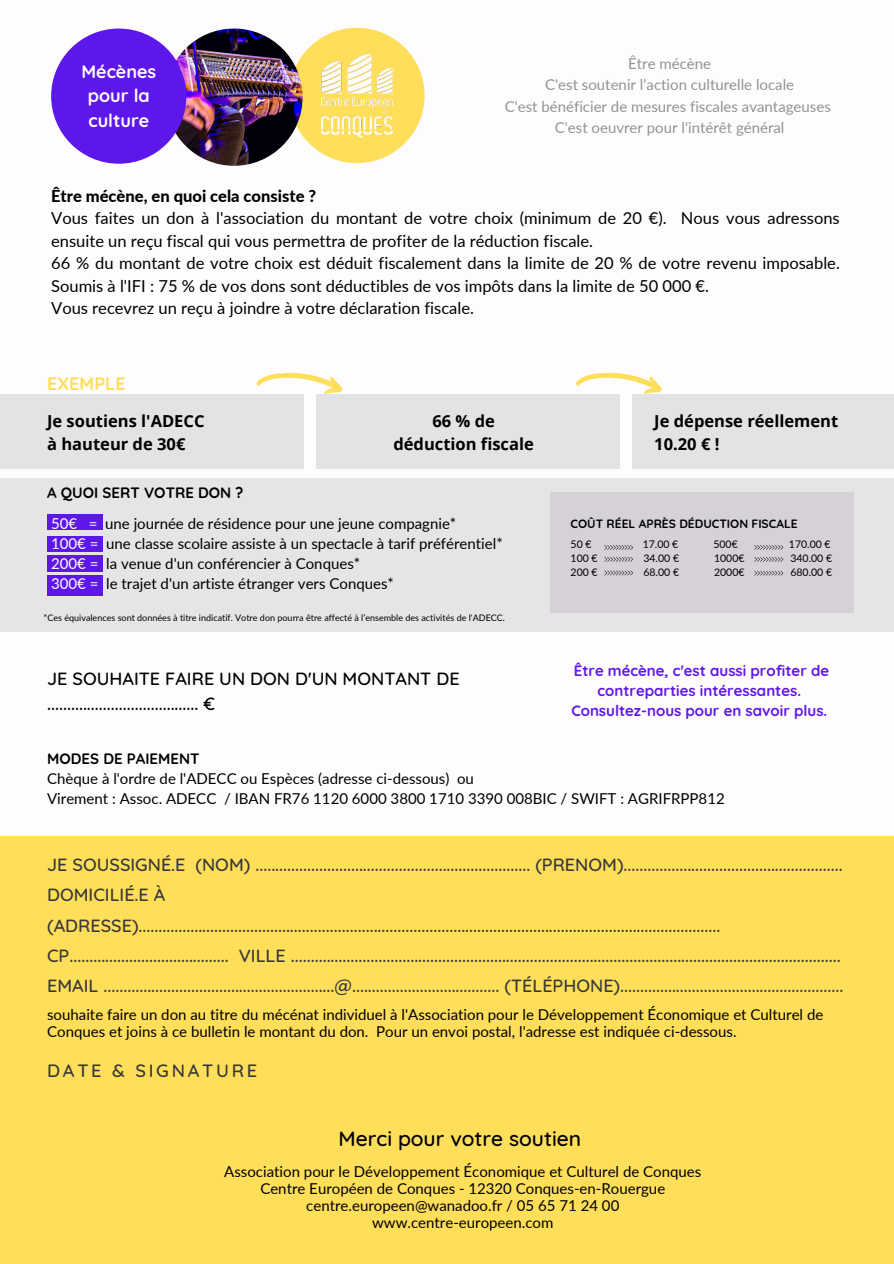
<style>
.page{position:relative;width:894px;height:1264px;background:#fff}
.page>*{position:absolute;margin:0;border:0;box-sizing:border-box;transform-origin:0 0}
.t1{font:500 21px "Quicksand";color:#000}
.t2{font:500 18.15px "Quicksand";letter-spacing:.15em;color:#383838}
.t3{font:500 18px/30.5px "Quicksand";color:#383838}
.t4{font:500 18px "Quicksand";color:#000}
.t5{font:700 18px "Quicksand";color:#fefcfd}
.t6{font:700 18px "Quicksand";color:#ffde59}
.t7{font:16.5px/22.5px "Lato";color:#000}
.t8{font:700 16.5px/22.5px "Open Sans";color:#000;text-align:center}
.t9{font:800 16.5px "Lato";color:#000}
.t10{font:15px/17px "Lato";color:#000}
.t11{font:15px "Lato";color:#949292}
.t12{font:700 15px/20.2px "Quicksand";color:#5e17eb;text-align:center}
.t13{font:700 15px "Quicksand";color:#000}
.t14{font:700 12px "Quicksand";color:#000}
.t15{font:10.5px "Lato";color:#000}
.t16{font:9px "Lato";color:#000}
.s1{color:#fefcfd}
</style>
<div class="page">
<div style="left:0;top:479px;width:893px;height:153px;background:linear-gradient(to right,#e8e7e9,#dad7db)"></div>
<div style="left:0;top:836px;width:893px;height:427px;background:#ffde59"></div>
<div style="left:289px;top:28px;width:135px;height:135px;background:#ffde59;border-radius:50%"></div>
<img style="left:321px;top:53px;width:72px;height:85px">
<img style="left:165px;top:29px;width:137px;height:137px;border-radius:50%">
<svg style="left:257px;top:373px;width:85px;height:21px"></svg>
<svg style="left:576px;top:373px;width:85px;height:21px"></svg>
<div style="left:51px;top:29px;width:135px;height:135px;background:#5e17eb;border-radius:50%"></div>
<div style="left:0;top:395px;width:303px;height:74px;background:#e4e3e4"></div>
<div style="left:316px;top:395px;width:303px;height:74px;background:#e4e3e4"></div>
<div style="left:631px;top:395px;width:262px;height:74px;background:#e4e3e4"></div>
<svg style="left:754px;top:545px;width:29px;height:5px"></svg>
<svg style="left:754px;top:557px;width:29px;height:5px"></svg>
<svg style="left:754px;top:570px;width:29px;height:5px"></svg>
<svg style="left:604px;top:556px;width:29px;height:6px"></svg>
<svg style="left:604px;top:545px;width:29px;height:5px"></svg>
<svg style="left:604px;top:570px;width:29px;height:5px"></svg>
<div style="left:47px;top:514px;width:55px;height:16px;background:#5e17eb"></div>
<div style="left:47px;top:536px;width:55px;height:15px;background:#5e17eb"></div>
<div style="left:47px;top:555px;width:55px;height:17px;background:#5e17eb"></div>
<div style="left:47px;top:575px;width:55px;height:21px;background:#5e17eb"></div>
<p class="t5" style="left:81px;top:60px;width:76px">Mécènes</p>
<p class="t5" style="left:88px;top:84px;width:63px">pour la</p>
<p class="t5" style="left:88px;top:109px;width:62px">culture</p>
<p class="t11" style="left:628px;top:54px;width:84px">Être mécène</p>
<p class="t11" style="left:545px;top:76px;width:250px">C'est soutenir l'action culturelle locale</p>
<p class="t11" style="left:504px;top:97px;width:327px">C'est bénéficier de mesures fiscales avantageuses</p>
<p class="t11" style="left:554px;top:118px;width:231px">C'est oeuvrer pour l'intérêt général</p>
<p class="t9" style="left:51px;top:185px;width:266px">Être mécène, en quoi cela consiste ?</p>
<p class="t7" style="left:51px;top:206px;width:789px">Vous faites un don à l'association du montant de votre choix (minimum de 20 €). Nous vous adressons ensuite un reçu fiscal qui vous permettra de profiter de la réduction fiscale.</p>
<p class="t7" style="left:51px;top:251px;width:790px">66 % du montant de votre choix est déduit fiscalement dans la limite de 20 % de votre revenu imposable.<br>Soumis à l'IFI : 75 % de vos dons sont déductibles de vos impôts dans la limite de 50 000 €.</p>
<p class="t7" style="left:51px;top:296px;width:424px">Vous recevrez un reçu à joindre à votre déclaration fiscale.</p>
<p class="t6" style="left:47px;top:372px;width:80px">EXEMPLE</p>
<p class="t8" style="left:47px;top:409px;width:159px">Je soutiens l'ADECC</p>
<p class="t8" style="left:47px;top:432px;width:140px">à hauteur de 30€</p>
<p class="t13" style="left:47px;top:482px;width:198px">A QUOI SERT VOTRE DON ?</p>
<p class="t8" style="left:393px;top:409px;width:142px">66 % de déduction fiscale</p>
<p class="t8" style="left:654px;top:409px;width:185px">Je dépense réellement</p>
<p class="t8" style="left:654px;top:432px;width:67px">10.20 € !</p>
<p class="t10" style="left:51px;top:514px;width:406px"><span class="s1">50€ =</span> une journée de résidence pour une jeune compagnie*</p>
<p class="t10" style="left:51px;top:534px;width:453px"><span class="s1">100€ =</span> une classe scolaire assiste à un spectacle à tarif préférentiel*</p>
<p class="t10" style="left:51px;top:555px;width:310px"><span class="s1">200€ =</span> la venue d'un conférencier à Conques*</p>
<p class="t10" style="left:51px;top:575px;width:344px"><span class="s1">300€ =</span> le trajet d'un artiste étranger vers Conques*</p>
<p class="t16" style="left:44px;top:611px;width:463px">*Ces équivalences sont données à titre indicatif. Votre don pourra être affecté à l’ensemble des activités de l'ADECC.</p>
<p class="t4" style="left:47px;top:667px;width:414px">JE SOUHAITE FAIRE UN DON D'UN MONTANT DE</p>
<p class="t4" style="left:47px;top:692px;width:169px">...................................... €</p>
<p class="t14" style="left:570px;top:516px;width:228px">COÛT RÉEL APRÈS DÉDUCTION FISCALE</p>
<p class="t15" style="left:570px;top:537px;width:22px">50 €</p>
<p class="t15" style="left:642px;top:537px;width:37px">17.00 €</p>
<p class="t15" style="left:713px;top:537px;width:26px">500€</p>
<p class="t15" style="left:788px;top:537px;width:43px">170.00 €</p>
<p class="t15" style="left:570px;top:551px;width:29px">100 €</p>
<p class="t15" style="left:643px;top:551px;width:37px">34.00 €</p>
<p class="t15" style="left:714px;top:551px;width:32px">1000€</p>
<p class="t15" style="left:790px;top:551px;width:43px">340.00 €</p>
<p class="t15" style="left:570px;top:565px;width:29px">200 €</p>
<p class="t15" style="left:643px;top:565px;width:37px">68.00 €</p>
<p class="t15" style="left:714px;top:565px;width:32px">2000€</p>
<p class="t15" style="left:790px;top:565px;width:43px">680.00 €</p>
<p class="t12" style="left:573px;top:660px;width:257px">Être mécène, c'est aussi profiter de contreparties intéressantes.</p>
<p class="t12" style="left:571px;top:700px;width:257px">Consultez-nous pour en savoir plus.</p>
<p class="t13" style="left:47px;top:748px;width:154px">MODES DE PAIEMENT</p>
<p class="t10" style="left:47px;top:769px;width:428px">Chèque à l'ordre de l'ADECC ou Espèces (adresse ci-dessous) ou</p>
<p class="t10" style="left:47px;top:789px;width:679px">Virement : Assoc. ADECC / IBAN FR76 1120 6000 3800 1710 3390 008BIC / SWIFT : AGRIFRPP812</p>
<p class="t3" style="left:47px;top:848px;width:796px">JE SOUSSIGNÉ.E (NOM) ..................................................................... (PRENOM).......................................................</p>
<p class="t3" style="left:47px;top:879px;width:674px">DOMICILIÉ.E À (ADRESSE)..................................................................................................................................................</p>
<p class="t3" style="left:47px;top:940px;width:794px">CP........................................ VILLE ..........................................................................................................................................</p>
<p class="t3" style="left:47px;top:970px;width:797px">EMAIL ..........................................................@..................................... (TÉLÉPHONE)........................................................</p>
<p class="t10" style="left:47px;top:1005px;width:777px">souhaite faire un don au titre du mécénat individuel à l'Association pour le Développement Économique et Culturel de<br>Conques et joins à ce bulletin le montant du don. Pour un envoi postal, l'adresse est indiquée ci-dessous.</p>
<p class="t2" style="left:47px;top:1058px;width:211px">DATE &amp; SIGNATURE</p>
<p class="t1" style="left:338px;top:1125px;width:244px">Merci pour votre soutien</p>
<p class="t10" style="left:224px;top:1162px;width:478px">Association pour le Développement Économique et Culturel de Conques</p>
<p class="t10" style="left:260px;top:1179px;width:406px">Centre Européen de Conques - 12320 Conques-en-Rouergue</p>
<p class="t10" style="left:306px;top:1196px;width:314px">centre.europeen@wanadoo.fr / 05 65 71 24 00</p>
<p class="t10" style="left:372px;top:1213px;width:183px">www.centre-europeen.com</p>
</div>
